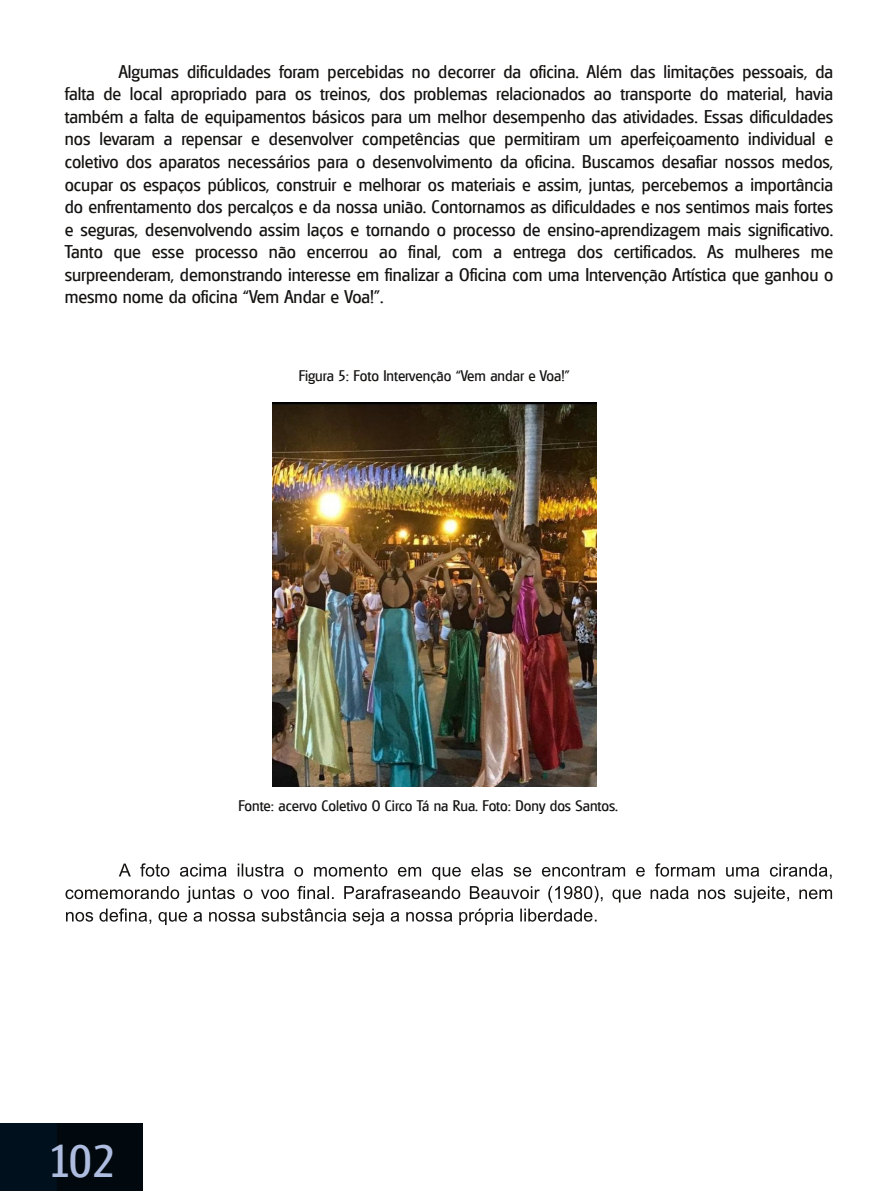
<style>
.page{position:relative;width:893px;height:1191px;background:#fff}
.page>*{position:absolute;margin:0;border:0;box-sizing:border-box;transform-origin:0 0}
.t1{font:45px "Glasgow";color:#aebddf}
.t2{font:18px/22.5px "Glasgow";color:#161413;text-align:justify}
.t3{font:15px "Glasgow";color:#161413}
</style>
<div class="page">
<img style="left:0;top:1123px;width:143px;height:68px">
<img style="left:273px;top:402px;width:323px;height:385px">
<svg style="left:119px;top:863px;width:12px;height:13px"></svg>
<svg style="left:140px;top:863px;width:29px;height:13px"></svg>
<svg style="left:180px;top:863px;width:47px;height:13px"></svg>
<svg style="left:238px;top:863px;width:46px;height:13px"></svg>
<svg style="left:294px;top:867px;width:9px;height:9px"></svg>
<svg style="left:314px;top:864px;width:73px;height:12px"></svg>
<svg style="left:398px;top:867px;width:23px;height:9px"></svg>
<svg style="left:432px;top:867px;width:29px;height:13px"></svg>
<svg style="left:471px;top:863px;width:32px;height:13px"></svg>
<svg style="left:514px;top:867px;width:17px;height:9px"></svg>
<svg style="left:542px;top:864px;width:83px;height:12px"></svg>
<svg style="left:636px;top:867px;width:9px;height:9px"></svg>
<svg style="left:655px;top:863px;width:60px;height:13px"></svg>
<svg style="left:726px;top:867px;width:33px;height:9px"></svg>
<svg style="left:770px;top:863px;width:62px;height:16px"></svg>
<svg style="left:66px;top:886px;width:113px;height:13px"></svg>
<svg style="left:187px;top:886px;width:48px;height:16px"></svg>
<svg style="left:244px;top:889px;width:8px;height:10px"></svg>
<svg style="left:261px;top:889px;width:28px;height:10px"></svg>
<svg style="left:297px;top:886px;width:37px;height:13px"></svg>
<svg style="left:344px;top:886px;width:116px;height:13px"></svg>
<svg style="left:470px;top:886px;width:70px;height:13px"></svg>
<svg style="left:548px;top:886px;width:55px;height:16px"></svg>
<svg style="left:612px;top:889px;width:29px;height:13px"></svg>
<svg style="left:651px;top:886px;width:38px;height:13px"></svg>
<svg style="left:698px;top:889px;width:27px;height:10px"></svg>
<svg style="left:734px;top:886px;width:55px;height:16px"></svg>
<svg style="left:799px;top:889px;width:33px;height:10px"></svg>
<svg style="left:66px;top:912px;width:27px;height:9px"></svg>
<svg style="left:99px;top:908px;width:52px;height:16px"></svg>
<svg style="left:159px;top:912px;width:28px;height:13px"></svg>
<svg style="left:194px;top:912px;width:8px;height:9px"></svg>
<svg style="left:209px;top:912px;width:46px;height:9px"></svg>
<svg style="left:262px;top:908px;width:84px;height:13px"></svg>
<svg style="left:353px;top:908px;width:31px;height:17px"></svg>
<svg style="left:391px;top:912px;width:8px;height:9px"></svg>
<svg style="left:406px;top:912px;width:46px;height:9px"></svg>
<svg style="left:459px;top:908px;width:54px;height:17px"></svg>
<svg style="left:520px;top:908px;width:77px;height:13px"></svg>
<p class="t2" style="left:65px;top:60px;width:770px;text-indent:54px">Algumas dificuldades foram percebidas no decorrer da oficina. Além das limitações pessoais, da falta de local apropriado para os treinos, dos problemas relacionados ao transporte do material, havia também a falta de equipamentos básicos para um melhor desempenho das atividades. Essas dificuldades nos levaram a repensar e desenvolver competências que permitiram um aperfeiçoamento individual e coletivo dos aparatos necessários para o desenvolvimento da oficina. Buscamos desafiar nossos medos, ocupar os espaços públicos, construir e melhorar os materiais e assim, juntas, percebemos a importância do enfrentamento dos percalços e da nossa união. Contornamos as dificuldades e nos sentimos mais fortes e seguras, desenvolvendo assim laços e tornando o processo de ensino-aprendizagem mais significativo.<br>Tanto que esse processo não encerrou ao final, com a entrega dos certificados. As mulheres me surpreenderam, demonstrando interesse em finalizar a Oficina com uma Intervenção Artística que ganhou o mesmo nome da oficina “Vem Andar e Voa!”.</p>
<p class="t3" style="left:299px;top:367px;width:273px">Figura 5: Foto Intervenção “Vem andar e Voa!”</p>
<p class="t3" style="left:238px;top:797px;width:381px">Fonte: acervo Coletivo O Circo Tá na Rua. Foto: Dony dos Santos.</p>
<h1 class="t1" style="left:48px;top:1134px;width:68px">102</h1>
</div>
